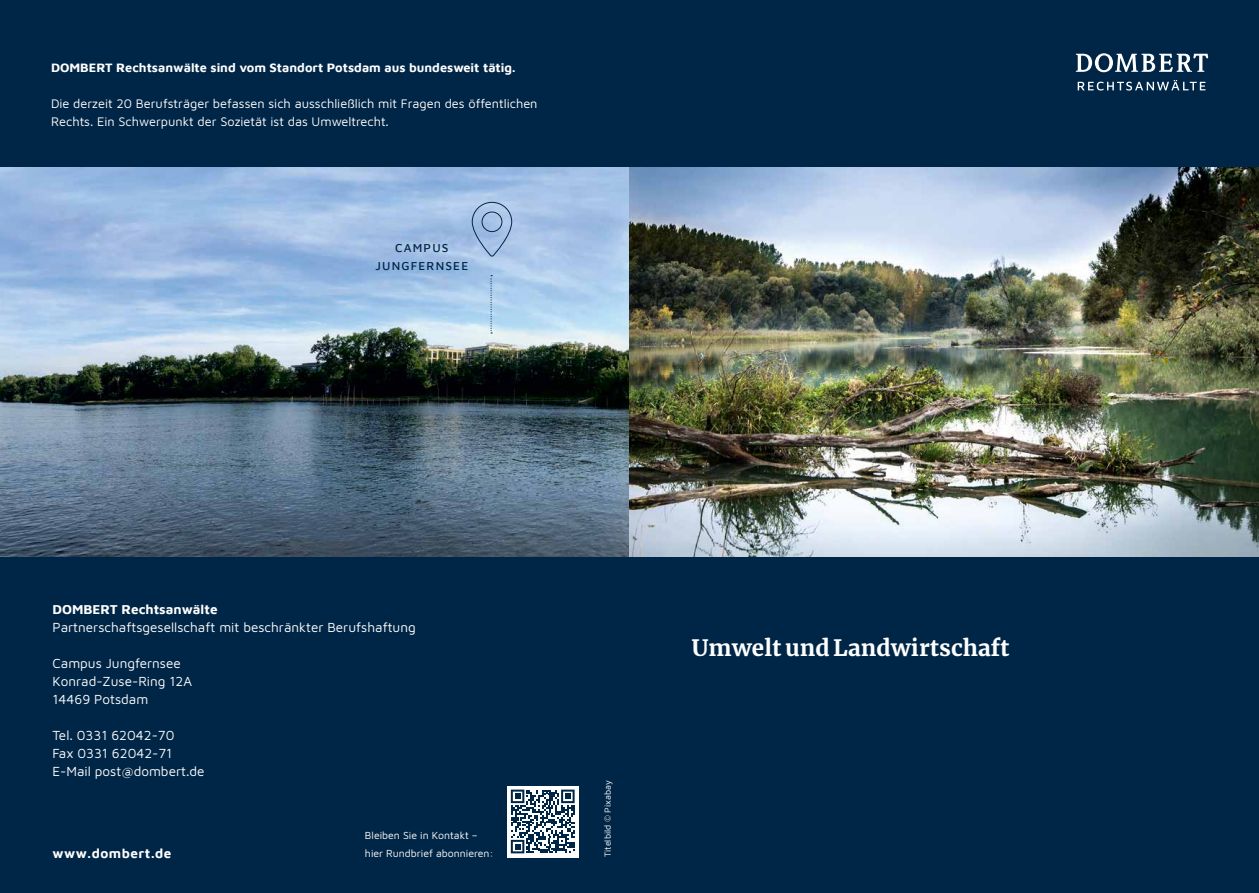
<style>
.page{position:relative;width:1259px;height:893px;background:#002647}
.page>*{position:absolute;margin:0;border:0;box-sizing:border-box;transform-origin:0 0}
.t1{font:700 22.5px "Merriweather";color:#fff}
.t2{font:13.5px/18px "Maven Pro";color:#fff}
.t3{font:700 13.5px "Maven Pro";color:#fff}
.t4{font:700 13.5px "Maven Pro";letter-spacing:.04em;color:#fff}
.t5{font:12.75px/18px "Maven Pro";color:#fff}
.t6{font:700 12.75px "Maven Pro";color:#fff}
.t7{font:500 11.85px/18px "Maven Pro";letter-spacing:.1em;color:#002647;text-align:center}
.t8{font:10.5px/18px "Maven Pro";color:#fff}
.t9{font:9px "Maven Pro";color:#fff}
</style>
<div class="page">
<svg style="left:1075px;top:53px;width:133px;height:19px"></svg>
<svg style="left:1077px;top:80px;width:128px;height:11px"></svg>
<img style="left:0;top:167px;width:1259px;height:390px">
<svg style="left:471px;top:202px;width:41px;height:55px"></svg>
<svg style="left:490px;top:275px;width:2px;height:58px"></svg>
<div style="left:507px;top:786px;width:71px;height:71px;background:#fff"></div>
<svg style="left:511px;top:790px;width:63px;height:63px"></svg>
<p class="t6" style="left:51px;top:59px;width:466px">DOMBERT Rechtsanwälte sind vom Standort Potsdam aus bundesweit tätig.</p>
<p class="t5" style="left:51px;top:93px;width:488px">Die derzeit 20 Berufsträger befassen sich ausschließlich mit Fragen des öffentlichen<br>Rechts. Ein Schwerpunkt der Sozietät ist das Umweltrecht.</p>
<p class="t7" style="left:375px;top:238px;width:94px">CAMPUS<br>JUNGFERNSEE</p>
<p class="t3" style="left:52px;top:600px;width:167px">DOMBERT Rechtsanwälte</p>
<p class="t2" style="left:52px;top:617px;width:365px">Partnerschaftsgesellschaft mit beschränkter Berufshaftung</p>
<p class="t2" style="left:52px;top:653px;width:141px">Campus Jungfernsee<br>Konrad-Zuse-Ring 12A<br>14469 Potsdam</p>
<p class="t2" style="left:52px;top:725px;width:154px">Tel. 0331 62042-70<br>Fax 0331 62042-71<br>E-Mail post@dombert.de</p>
<p class="t4" style="left:52px;top:844px;width:121px">www.dombert.de</p>
<p class="t8" style="left:365px;top:826px;width:130px">Bleiben Sie in Kontakt – hier Rundbrief abonnieren:</p>
<p class="t9" style="left:601px;top:857px;width:78px;rotate:-90deg">Titelbild © Pixabay</p>
<h1 class="t1" style="left:692px;top:633px;width:319px">Umwelt und Landwirtschaft</h1>
</div>
